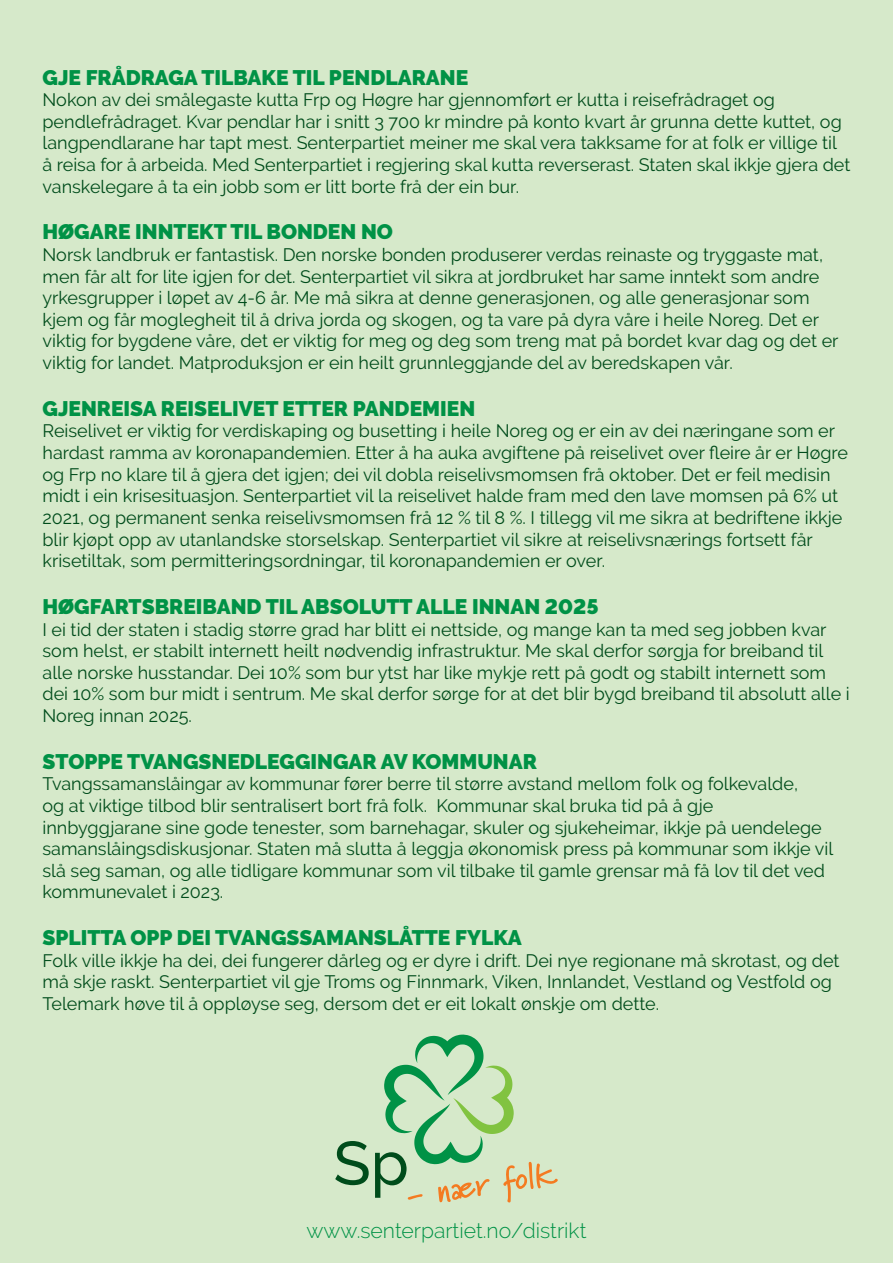
<style>
.page{position:relative;width:893px;height:1263px;background:#d6e9ca}
.page>*{position:absolute;margin:0;border:0;box-sizing:border-box;transform-origin:0 0}
.t1{font:300 21.15px "Raleway";color:#009246}
.t2{font:900 21px "Raleway";color:#009246}
.t3{font:18px/21.6px "Raleway";color:#004c1b}
</style>
<div class="page">
<svg style="left:335px;top:1141px;width:34px;height:44px"></svg>
<svg style="left:375px;top:1034px;width:183px;height:168px"></svg>
<p class="t2" style="left:43px;top:65px;width:427px">GJE FRÅDRAGA TILBAKE TIL PENDLARANE</p>
<p class="t3" style="left:43px;top:89px;width:809px">Nokon av dei smålegaste kutta Frp og Høgre har gjennomført er kutta i reisefrådraget og pendlefrådraget. Kvar pendlar har i snitt 3 700 kr mindre på konto kvart år grunna dette kuttet, og langpendlarane har tapt mest. Senterpartiet meiner me skal vera takksame for at folk er villige til å reisa for å arbeida. Med Senterpartiet i regjering skal kutta reverserast. Staten skal ikkje gjera det vanskelegare å ta ein jobb som er litt borte frå der ein bur.</p>
<p class="t2" style="left:43px;top:220px;width:352px">HØGARE INNTEKT TIL BONDEN NO</p>
<p class="t3" style="left:43px;top:244px;width:798px">Norsk landbruk er fantastisk. Den norske bonden produserer verdas reinaste og tryggaste mat, men får alt for lite igjen for det. Senterpartiet vil sikra at jordbruket har same inntekt som andre yrkesgrupper i løpet av 4-6 år. Me må sikra at denne generasjonen, og alle generasjonar som kjem og får moglegheit til å driva jorda og skogen, og ta vare på dyra våre i heile Noreg. Det er viktig for bygdene våre, det er viktig for meg og deg som treng mat på bordet kvar dag og det er viktig for landet. Matproduksjon er ein heilt grunnleggjande del av beredskapen vår.</p>
<p class="t2" style="left:43px;top:396px;width:434px">GJENREISA REISELIVET ETTER PANDEMIEN</p>
<p class="t3" style="left:43px;top:420px;width:807px">Reiselivet er viktig for verdiskaping og busetting i heile Noreg og er ein av dei næringane som er hardast ramma av koronapandemien. Etter å ha auka avgiftene på reiselivet over fleire år er Høgre og Frp no klare til å gjera det igjen; dei vil dobla reiselivsmomsen frå oktober. Det er feil medisin midt i ein krisesituasjon. Senterpartiet vil la reiselivet halde fram med den lave momsen på 6% ut 2021, og permanent senka reiselivsmomsen frå 12 % til 8 %. I tillegg vil me sikra at bedriftene ikkje blir kjøpt opp av utanlandske storselskap. Senterpartiet vil sikre at reiselivsnærings fortsett får krisetiltak, som permitteringsordningar, til koronapandemien er over.</p>
<p class="t2" style="left:43px;top:594px;width:558px">HØGFARTSBREIBAND TIL ABSOLUTT ALLE INNAN 2025</p>
<p class="t3" style="left:43px;top:618px;width:809px">I ei tid der staten i stadig større grad har blitt ei nettside, og mange kan ta med seg jobben kvar som helst, er stabilt internett heilt nødvendig infrastruktur. Me skal derfor sørgja for breiband til alle norske husstandar. Dei 10% som bur ytst har like mykje rett på godt og stabilt internett som dei 10% som bur midt i sentrum. Me skal derfor sørge for at det blir bygd breiband til absolutt alle i Noreg innan 2025.</p>
<p class="t2" style="left:43px;top:749px;width:496px">STOPPE TVANGSNEDLEGGINGAR AV KOMMUNAR</p>
<p class="t3" style="left:43px;top:773px;width:792px">Tvangssamanslåingar av kommunar fører berre til større avstand mellom folk og folkevalde,<br>og at viktige tilbod blir sentralisert bort frå folk. Kommunar skal bruka tid på å gje innbyggjarane sine gode tenester, som barnehagar, skuler og sjukeheimar, ikkje på uendelege samanslåingsdiskusjonar. Staten må slutta å leggja økonomisk press på kommunar som ikkje vil slå seg saman, og alle tidligare kommunar som vil tilbake til gamle grensar må få lov til det ved kommunevalet i 2023.</p>
<p class="t2" style="left:43px;top:925px;width:481px">SPLITTA OPP DEI TVANGSSAMANSLÅTTE FYLKA</p>
<p class="t3" style="left:43px;top:949px;width:798px">Folk ville ikkje ha dei, dei fungerer dårleg og er dyre i drift. Dei nye regionane må skrotast, og det må skje raskt. Senterpartiet vil gje Troms og Finnmark, Viken, Innlandet, Vestland og Vestfold og<br>Telemark høve til å oppløyse seg, dersom det er eit lokalt ønskje om dette.</p>
<p class="t1" style="left:306px;top:1218px;width:281px">www.senterpartiet.no/distrikt</p>
</div>
